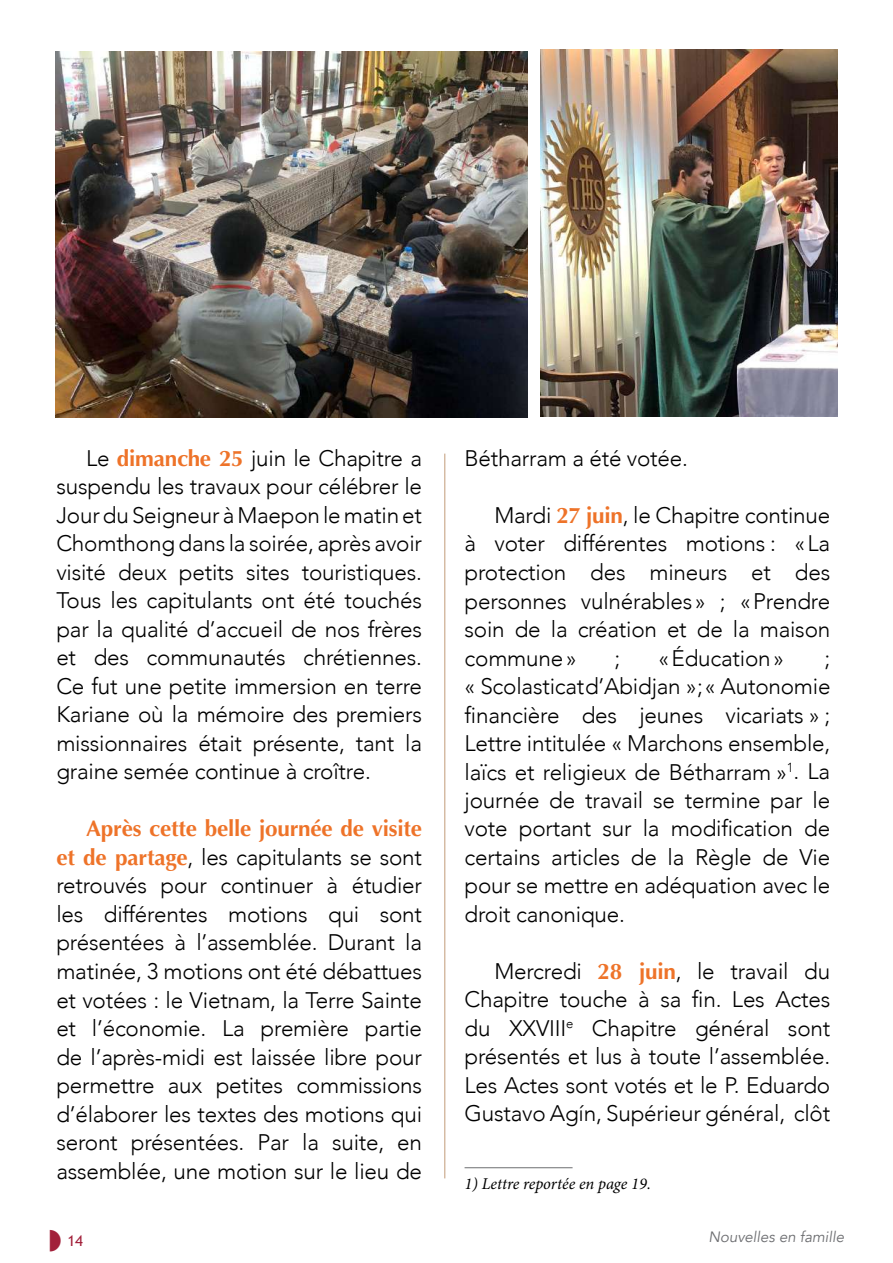
<style>
.page{position:relative;width:893px;height:1263px;background:#fff}
.page>*{position:absolute;margin:0;border:0;box-sizing:border-box;transform-origin:0 0}
.t1{font:300 22.5px/28.5px "Avenir";letter-spacing:-.01em;color:#000;text-align:justify}
.t2{font:700 22.5px "Optima";letter-spacing:-.01em;color:#ee7329}
.t3{font:italic 16.5px "Minion Pro";letter-spacing:-.005em;color:#000}
.t4{font:italic 15px "Avenir";color:#6d6e71}
.t5{font:15px "Trebuchet MS";color:#a2203a}
.s1{font-family:"Optima";font-weight:700;color:#ee7329}
</style>
<div class="page">
<hr style="left:465px;top:1167px;width:108px;height:1px;background:#6d6e71">
<hr style="left:445px;top:454px;width:1px;height:724px;background:#c29b78">
<img style="left:541px;top:50px;width:297px;height:366px">
<img style="left:55px;top:51px;width:472px;height:366px">
<p class="t1" style="left:56px;top:444px;width:367px;text-indent:30px">Le <span class="s1">dimanche 25</span> juin le Chapitre a suspendu les travaux pour célébrer le Jour du Seigneur à Maepon le matin et Chomthong dans la soirée, après avoir visité deux petits sites touristiques.<br>Tous les capitulants ont été touchés par la qualité d’accueil de nos frères et des communautés chrétiennes.<br>Ce fut une petite immersion en terre Kariane où la mémoire des premiers missionnaires était présente, tant la graine semée continue à croître.</p>
<p class="t2" style="left:86px;top:816px;width:337px">Après cette belle journée de visite</p>
<p class="t1" style="left:56px;top:843px;width:367px"><span class="s1">et de partage</span>, les capitulants se sont retrouvés pour continuer à étudier les différentes motions qui sont présentées à l’assemblée. Durant la matinée, 3 motions ont été débattues et votées : le Vietnam, la Terre Sainte et l’économie. La première partie de l’après-midi est laissée libre pour permettre aux petites commissions d’élaborer les textes des motions qui seront présentées. Par la suite, en assemblée, une motion sur le lieu de</p>
<p class="t1" style="left:465px;top:444px;width:225px">Bétharram a été votée.</p>
<p class="t1" style="left:465px;top:501px;width:367px;text-indent:30px">Mardi <span class="s1">27 juin</span>, le Chapitre continue à voter différentes motions : «La protection des mineurs et des personnes vulnérables» ; «Prendre soin de la création et de la maison commune»</p>
<p class="t1" style="left:614px;top:643px;width:7px">;</p>
<p class="t1" style="left:658px;top:643px;width:127px">«Éducation»</p>
<p class="t1" style="left:465px;top:643px;width:367px;text-indent:360px">; « Scolasticat d’Abidjan » ; « Autonomie financière des jeunes vicariats » ; Lettre intitulée « Marchons ensemble, laïcs et religieux de Bétharram »<sup>1</sup>. La journée de travail se termine par le vote portant sur la modification de certains articles de la Règle de Vie pour se mettre en adéquation avec le droit canonique.</p>
<p class="t1" style="left:465px;top:957px;width:367px;text-indent:30px">Mercredi <span class="s1">28 juin</span>, le travail du Chapitre touche à sa fin. Les Actes du XXVIII<sup>e</sup> Chapitre général sont présentés et lus à toute l’assemblée.<br>Les Actes sont votés et le P. Eduardo Gustavo Agín, Supérieur général, clôt</p>
<p class="t3" style="left:465px;top:1172px;width:188px">1) Lettre reportée en page 19.</p>
<p class="t5" style="left:67px;top:1232px;width:17px">14</p>
<p class="t4" style="left:708px;top:1228px;width:137px">Nouvelles en famille</p>
</div>
